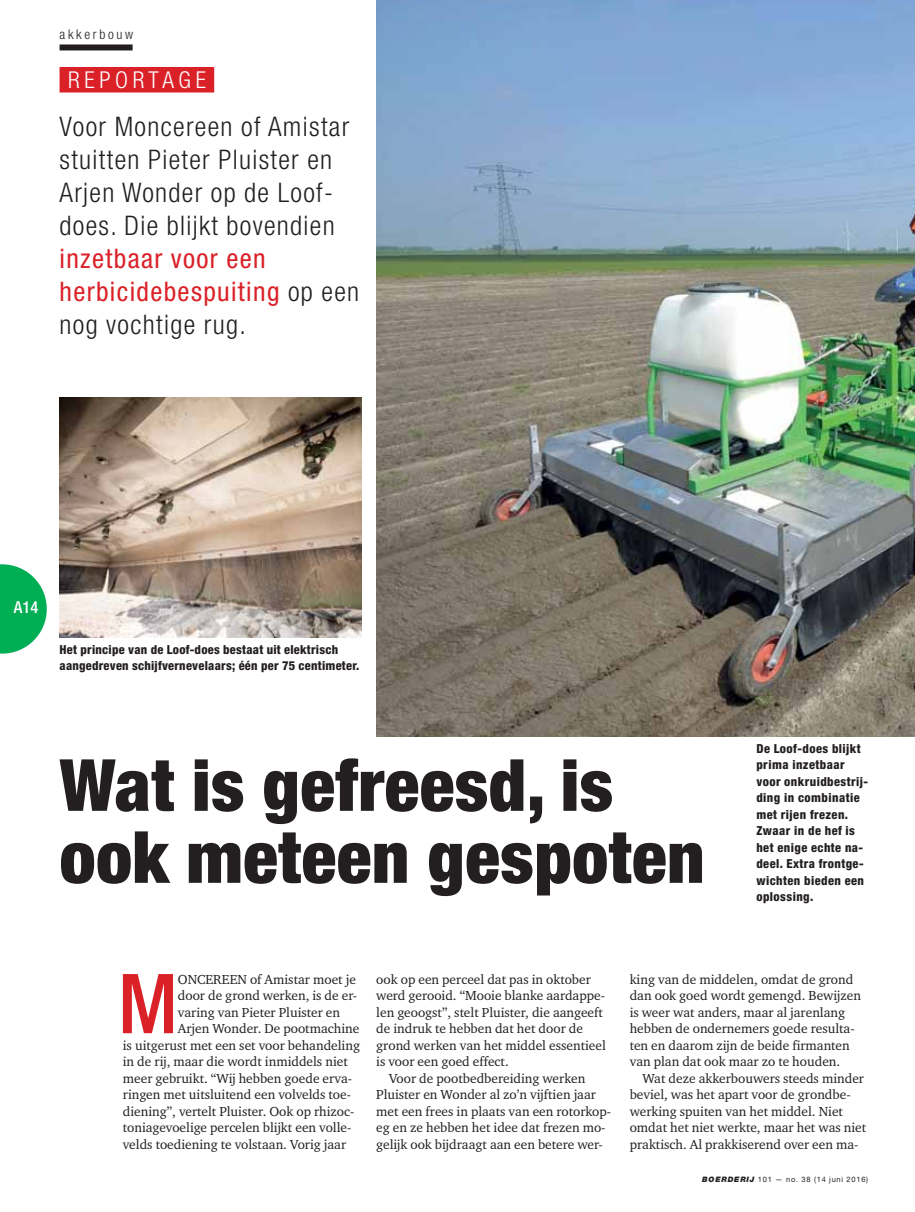
<style>
.page{position:relative;width:915px;height:1212px;background:#fff}
.page>*{position:absolute;margin:0;border:0;box-sizing:border-box;transform-origin:0 0}
.t1{font:500 condensed 82.8px "Helvetica Neue LT Std";color:#da2128}
.t2{font:900 condensed 72px/72px "Helvetica Neue LT Std";letter-spacing:.005em;color:#231f20}
.t3{font:300 condensed 27px/33px "Helvetica Neue LT Std";letter-spacing:.05em;color:#231f20}
.t4{font:300 condensed 23.25px "Helvetica Neue LT Std";letter-spacing:.2em;color:#fff}
.t5{font:500 condensed 16.5px "Helvetica Neue LT Std";color:#fff}
.t6{font:13.5px "Charter EFOP";color:#231f20}
.t7{font:300 condensed 13.5px "Helvetica Neue LT Std";letter-spacing:.2em;color:#231f20}
.t8{font:800 condensed 12.45px/16.5px "Helvetica Neue LT Std";letter-spacing:.035em;color:#231f20}
.t9{font:7.5px "Helvetica Neue LT Std";letter-spacing:.1em;color:#231f20}
.s1{font-weight:400;color:#da2128}
.s2{font-weight:900;font-style:italic}
</style>
<div class="page">
<svg style="left:0;top:564px;width:47px;height:89px"></svg>
<img style="left:59px;top:397px;width:302px;height:240px">
<img style="left:376px;top:0;width:538px;height:736px">
<div style="left:59px;top:44px;width:73px;height:6px;background:#231f20"></div>
<div style="left:59px;top:67px;width:155px;height:25px;background:#da2128"></div>
<p class="t7" style="left:59px;top:30px;width:75px">akkerbouw</p>
<p class="t4" style="left:68px;top:71px;width:139px">REPORTAGE</p>
<p class="t3" style="left:59px;top:113px;width:301px">Voor Moncereen of Amistar stuitten Pieter Pluister en<br>Arjen Wonder op de Loof&shy;does. Die blijkt bovendien <span class="s1">inzetbaar voor een herbicidebespuiting</span> op een nog vochtige rug.</p>
<p class="t5" style="left:14px;top:597px;width:26px">A14</p>
<p class="t8" style="left:59px;top:642px;width:301px">Het principe van de Loof-does bestaat uit elektrisch aangedreven schijfvernevelaars; één per 75 centimeter.</p>
<p class="t2" style="left:59px;top:757px;width:646px">Wat is gefreesd, is ook meteen gespoten</p>
<p class="t8" style="left:756px;top:741px;width:113px">De Loof-does blijkt prima inzetbaar voor onkruidbestrij&shy;ding in combinatie met rijen frezen.<br>Zwaar in de hef is het enige echte na&shy;deel. Extra frontge&shy;wichten bieden een oplossing.</p>
<p class="t1" style="left:118px;top:956px;width:61px">M</p>
<p class="t6" style="left:178px;top:972px;width:179px">ONCEREEN of Amistar moet je</p>
<p class="t6" style="left:178px;top:989px;width:181px">door de grond werken, is de er-</p>
<p class="t6" style="left:178px;top:1005px;width:164px">varing van Pieter Pluister en</p>
<p class="t6" style="left:178px;top:1022px;width:183px">Arjen Wonder. De pootmachine</p>
<p class="t6" style="left:123px;top:1038px;width:238px">is uitgerust met een set voor behandeling</p>
<p class="t6" style="left:123px;top:1055px;width:226px">in de rij, maar die wordt inmiddels niet</p>
<p class="t6" style="left:123px;top:1071px;width:230px">meer gebruikt. “Wij hebben goede erva-</p>
<p class="t6" style="left:123px;top:1088px;width:229px">ringen met uitsluitend een volvelds toe-</p>
<p class="t6" style="left:123px;top:1104px;width:233px">diening”, vertelt Pluister. Ook op rhizoc-</p>
<p class="t6" style="left:123px;top:1121px;width:230px">toniagevoelige percelen blijkt een volle-</p>
<p class="t6" style="left:123px;top:1137px;width:224px">velds toediening te volstaan. Vorig jaar</p>
<p class="t6" style="left:376px;top:972px;width:216px">ook op een perceel dat pas in oktober</p>
<p class="t6" style="left:376px;top:989px;width:230px">werd gerooid. “Mooie blanke aardappe-</p>
<p class="t6" style="left:376px;top:1005px;width:228px">len geoogst”, stelt Pluister, die aangeeft</p>
<p class="t6" style="left:376px;top:1022px;width:208px">de indruk te hebben dat het door de</p>
<p class="t6" style="left:376px;top:1038px;width:231px">grond werken van het middel essentieel</p>
<p class="t6" style="left:376px;top:1055px;width:134px">is voor een goed effect.</p>
<p class="t6" style="left:389px;top:1071px;width:198px">Voor de pootbedbereiding werken</p>
<p class="t6" style="left:376px;top:1088px;width:221px">Pluister en Wonder al zo’n vijftien jaar</p>
<p class="t6" style="left:376px;top:1104px;width:236px">met een frees in plaats van een rotorkop-</p>
<p class="t6" style="left:376px;top:1121px;width:231px">eg en ze hebben het idee dat frezen mo-</p>
<p class="t6" style="left:376px;top:1137px;width:228px">gelijk ook bijdraagt aan een betere wer-</p>
<p class="t6" style="left:629px;top:972px;width:225px">king van de middelen, omdat de grond</p>
<p class="t6" style="left:629px;top:989px;width:233px">dan ook goed wordt gemengd. Bewijzen</p>
<p class="t6" style="left:629px;top:1005px;width:217px">is weer wat anders, maar al jarenlang</p>
<p class="t6" style="left:629px;top:1022px;width:226px">hebben de ondernemers goede resulta-</p>
<p class="t6" style="left:629px;top:1038px;width:221px">ten en daarom zijn de beide firmanten</p>
<p class="t6" style="left:629px;top:1055px;width:212px">van plan dat ook maar zo te houden.</p>
<p class="t6" style="left:642px;top:1071px;width:223px">Wat deze akkerbouwers steeds minder</p>
<p class="t6" style="left:629px;top:1088px;width:222px">beviel, was het apart voor de grondbe-</p>
<p class="t6" style="left:629px;top:1104px;width:215px">werking spuiten van het middel. Niet</p>
<p class="t6" style="left:629px;top:1121px;width:238px">omdat het niet werkte, maar het was niet</p>
<p class="t6" style="left:629px;top:1137px;width:230px">praktisch. Al prakkiserend over een ma-</p>
<p class="t9" style="left:702px;top:1175px;width:167px"><span class="s2">BOERDERIJ</span> 101 — no. 38 (14 juni 2016)</p>
</div>
